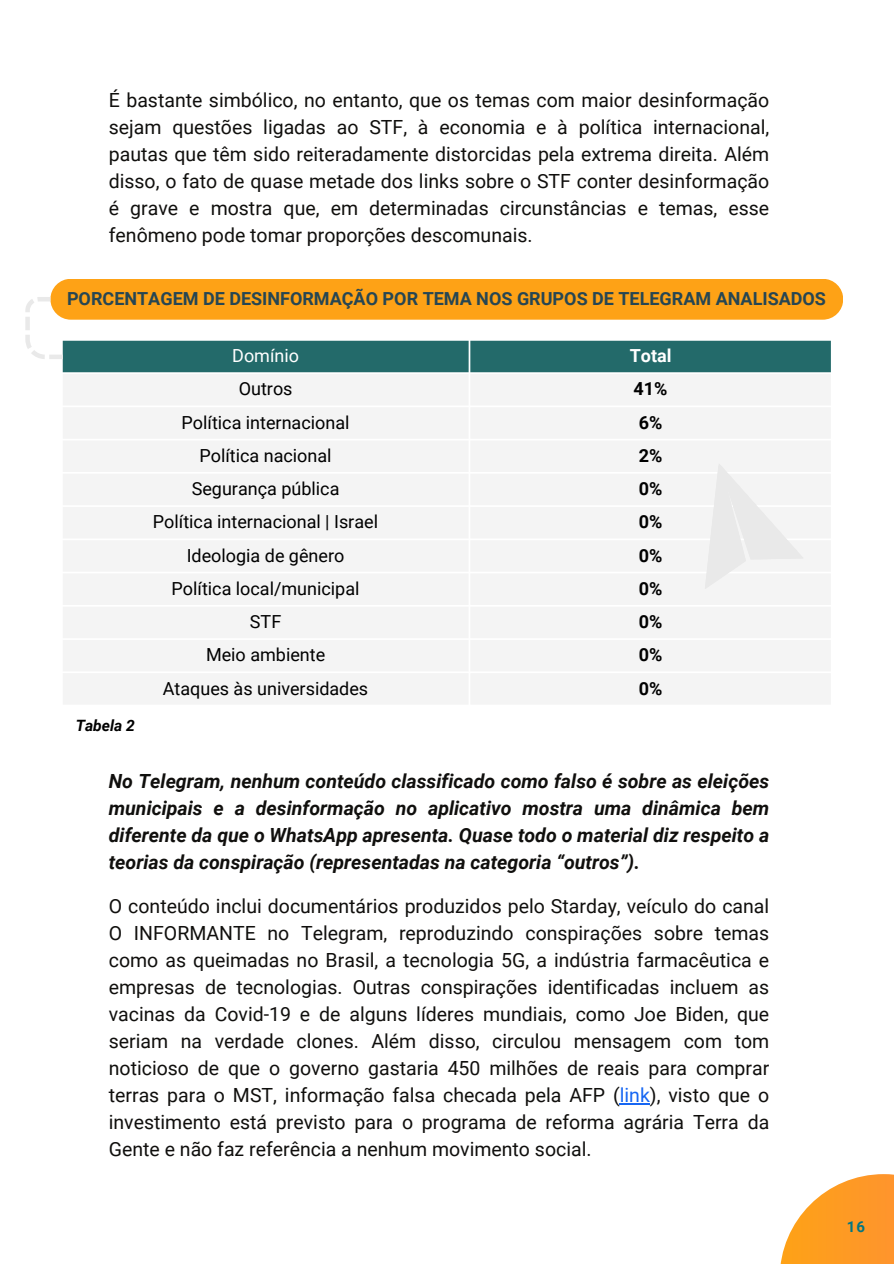
<style>
.page{position:relative;width:894px;height:1264px;background:#fff}
.page>*{position:absolute;margin:0;border:0;box-sizing:border-box;transform-origin:0 0}
.t1{font:19.5px/27px "Roboto";color:#100f0d;text-align:justify}
.t2{font:italic 700 19.5px/27px "Roboto";color:#100f0d;text-align:justify}
.t3{font:18px "Roboto";color:#000}
.t4{font:700 18px "Roboto";color:#264653}
.t5{font:700 18px "Roboto";color:#000}
.t6{font:18px "Roboto";color:#fff}
.t7{font:700 18px "Roboto";color:#fff}
.t8{font:italic 700 15.6px "Roboto";color:#000}
.t9{font:700 15px "Roboto";color:#037682}
.s1{color:#1666f3}
</style>
<div class="page">
<svg style="left:780px;top:1174px;width:113px;height:89px;fill:#fe9c27"></svg>
<div style="left:63px;top:374px;width:767px;height:330px;background:#f4f4f4"></div>
<div style="left:50px;top:279px;width:792px;height:41px;background:#fea216;border-radius:20px"></div>
<svg style="left:25px;top:297px;width:805px;height:75px"></svg>
<svg style="left:695px;top:463px;width:122px;height:143px"></svg>
<hr style="left:619px;top:1103px;width:30px;height:1px;background:#1666f3">
<p class="t1" style="left:109px;top:86px;width:661px">É bastante simbólico, no entanto, que os temas com maior desinformação sejam questões ligadas ao STF, à economia e à política internacional, pautas que têm sido reiteradamente distorcidas pela extrema direita. Além disso, o fato de quase metade dos links sobre o STF conter desinformação é grave e mostra que, em determinadas circunstâncias e temas, esse fenômeno pode tomar proporções descomunais.</p>
<p class="t4" style="left:67px;top:288px;width:760px">PORCENTAGEM DE DESINFORMAÇÃO POR TEMA NOS GRUPOS DE TELEGRAM ANALISADOS</p>
<h2 class="t8" style="left:76px;top:716px;width:61px">Tabela 2</h2>
<h3 class="t6" style="left:232px;top:345px;width:68px">Domínio</h3>
<h1 class="t7" style="left:629px;top:345px;width:43px">Total</h1>
<p class="t3" style="left:239px;top:378px;width:55px">Outros</p>
<p class="t5" style="left:633px;top:378px;width:35px">41%</p>
<p class="t3" style="left:181px;top:412px;width:169px">Política internacional</p>
<p class="t5" style="left:638px;top:412px;width:25px">6%</p>
<p class="t3" style="left:199px;top:445px;width:134px">Política nacional</p>
<p class="t5" style="left:638px;top:445px;width:25px">2%</p>
<p class="t3" style="left:192px;top:478px;width:149px">Segurança pública</p>
<p class="t5" style="left:638px;top:478px;width:25px">0%</p>
<p class="t3" style="left:153px;top:511px;width:226px">Política internacional | Israel</p>
<p class="t5" style="left:638px;top:511px;width:25px">0%</p>
<p class="t3" style="left:187px;top:545px;width:159px">Ideologia de gênero</p>
<p class="t5" style="left:638px;top:545px;width:25px">0%</p>
<p class="t3" style="left:171px;top:578px;width:189px">Política local/municipal</p>
<p class="t5" style="left:638px;top:578px;width:25px">0%</p>
<p class="t3" style="left:250px;top:611px;width:33px">STF</p>
<p class="t5" style="left:638px;top:611px;width:25px">0%</p>
<p class="t3" style="left:206px;top:644px;width:121px">Meio ambiente</p>
<p class="t5" style="left:638px;top:644px;width:25px">0%</p>
<p class="t3" style="left:163px;top:678px;width:207px">Ataques às universidades</p>
<p class="t5" style="left:638px;top:678px;width:25px">0%</p>
<p class="t2" style="left:109px;top:767px;width:661px">No Telegram, nenhum conteúdo classificado como falso é sobre as eleições municipais e a desinformação no aplicativo mostra uma dinâmica bem diferente da que o WhatsApp apresenta. Quase todo o material diz respeito a teorias da conspiração (representadas na categoria “outros”).</p>
<p class="t1" style="left:109px;top:893px;width:661px">O conteúdo inclui documentários produzidos pelo Starday, veículo do canal O INFORMANTE no Telegram, reproduzindo conspirações sobre temas como as queimadas no Brasil, a tecnologia 5G, a indústria farmacêutica e empresas de tecnologias. Outras conspirações identificadas incluem as vacinas da Covid-19 e de alguns líderes mundiais, como Joe Biden, que seriam na verdade clones. Além disso, circulou mensagem com tom noticioso de que o governo gastaria 450 milhões de reais para comprar terras para o MST, informação falsa checada pela AFP (<span class="s1">link</span>), visto que o investimento está previsto para o programa de reforma agrária Terra da Gente e não faz referência a nenhum movimento social.</p>
<p class="t9" style="left:846px;top:1218px;width:20px">16</p>
</div>
